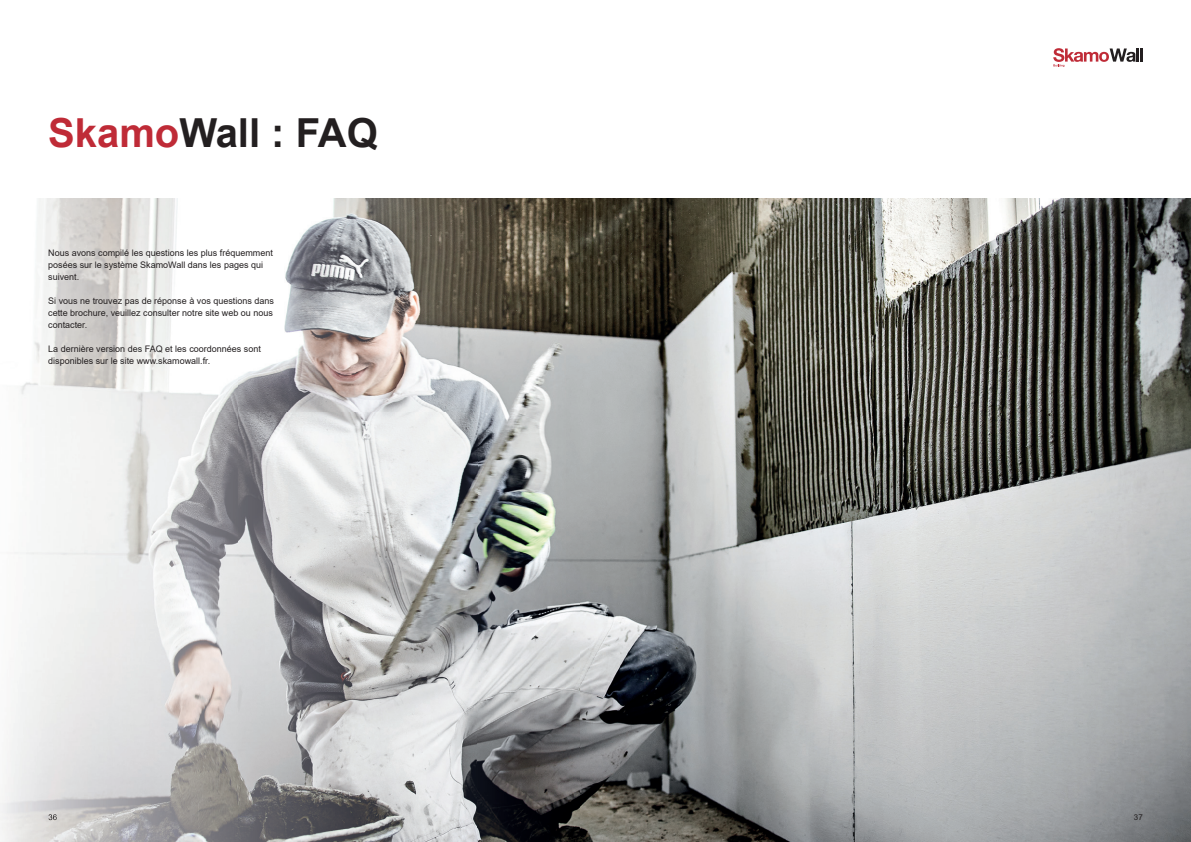
<style>
.page{position:relative;width:1191px;height:842px;background:#fff}
.page>*{position:absolute;margin:0;border:0;box-sizing:border-box;transform-origin:0 0}
.t1{font:700 40px "Arial";color:#231f20}
.t2{font:9px/12px "Arial";color:#231f20}
.t3{font:8px "Arial";color:#231f20}
.s1{color:#bf2b37}
</style>
<div class="page">
<svg style="left:1053px;top:48px;width:89px;height:19px"></svg>
<img style="left:0;top:198px;width:1191px;height:644px">
<svg style="left:49px;top:814px;width:8px;height:6px"></svg>
<h1 class="t1" style="left:48px;top:105px;width:331px"><span class="s1">Skamo</span>Wall : FAQ</h1>
<p class="t2" style="left:48px;top:247px;width:226px">Nous avons compilé les questions les plus fréquemment posées sur le système SkamoWall dans les pages qui suivent.</p>
<p class="t2" style="left:48px;top:295px;width:227px;text-align:justify">Si vous ne trouvez pas de réponse à vos questions dans cette brochure, veuillez consulter notre site web ou nous contacter.</p>
<p class="t2" style="left:48px;top:343px;width:214px">La dernière version des FAQ et les coordonnées sont disponibles sur le site www.skamowall.fr.</p>
<p class="t3" style="left:1133px;top:812px;width:10px">37</p>
</div>
